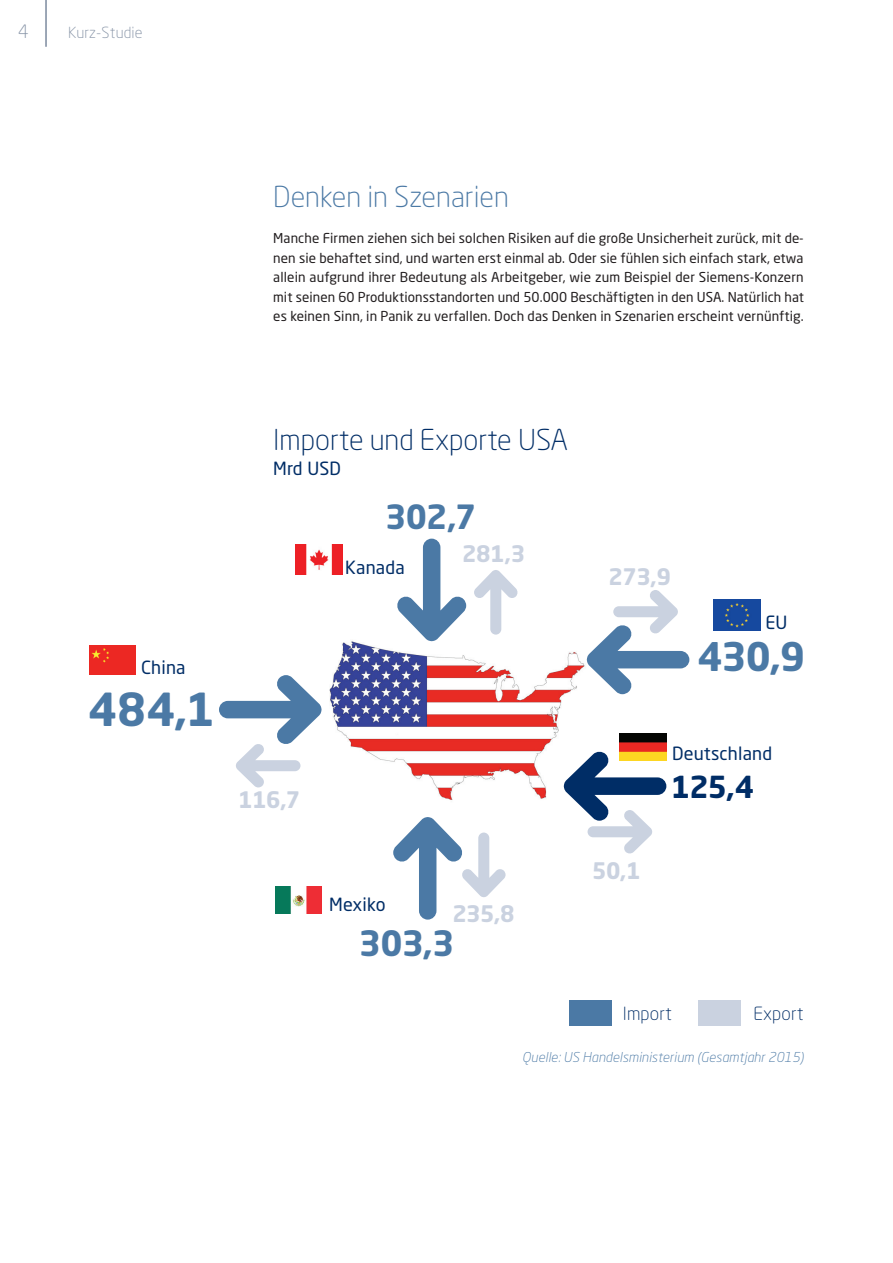
<style>
.page{position:relative;width:893px;height:1263px;background:#fff}
.page>*{position:absolute;margin:0;border:0;box-sizing:border-box;transform-origin:0 0}
.t1{font:700 45px "Neo Sans Std";color:#4b79a5}
.t2{font:700 39px "Neo Sans Std";color:#4b79a5}
.t3{font:700 34.5px "Neo Sans Std";color:#4b79a5}
.t4{font:700 33px "Neo Sans Std";color:#4b79a5}
.t5{font:700 30px "Neo Sans Std";color:#002d66}
.t6{font:300 28.5px "Neo Sans Std";color:#002d66}
.t7{font:300 28.5px "Neo Sans Std";color:#4b79a5}
.t8{font:700 22.5px "Neo Sans Std";letter-spacing:-.025em;color:#cad2e0}
.t9{font:300 18.15px "Neo Sans Std";color:#8693a6}
.t10{font:18px "Neo Sans Std";letter-spacing:.01em;color:#002d66}
.t11{font:300 18px "Neo Sans Std";letter-spacing:.01em;color:#002d66}
.t12{font:300 15.15px "Neo Sans Std";letter-spacing:.01em;color:#8693a6}
.t13{font:13.5px/19.5px "Neo Sans Std";letter-spacing:.01em;color:#231f20;text-align:justify}
.t14{font:italic 300 13.5px "Neo Sans Std";letter-spacing:.01em;color:#4b79a5}
</style>
<div class="page">
<hr style="left:45px;top:0;width:2px;height:47px;background:#7c8a9f">
<img style="left:329px;top:641px;width:258px;height:159px">
<div style="left:569px;top:1000px;width:43px;height:26px;background:#4b79a5"></div>
<div style="left:698px;top:1000px;width:43px;height:26px;background:#cad2e0"></div>
<svg style="left:397px;top:539px;width:69px;height:102px"></svg>
<svg style="left:219px;top:675px;width:103px;height:112px"></svg>
<img style="left:714px;top:599px;width:46px;height:31px">
<img style="left:620px;top:733px;width:46px;height:18px">
<img style="left:296px;top:544px;width:46px;height:31px">
<img style="left:90px;top:646px;width:46px;height:29px">
<img style="left:275px;top:887px;width:47px;height:26px">
<svg style="left:474px;top:570px;width:44px;height:65px"></svg>
<svg style="left:587px;top:590px;width:102px;height:104px"></svg>
<svg style="left:393px;top:817px;width:113px;height:102px"></svg>
<svg style="left:564px;top:751px;width:102px;height:103px"></svg>
<h3 class="t9" style="left:18px;top:21px;width:12px">4</h3>
<p class="t12" style="left:68px;top:23px;width:76px">Kurz-Studie</p>
<h3 class="t7" style="left:273px;top:179px;width:237px">Denken in Szenarien</h3>
<p class="t13" style="left:273px;top:228px;width:532px">Manche Firmen ziehen sich bei solchen Risiken auf die große Unsicherheit zurück, mit de&shy;nen sie behaftet sind, und warten erst einmal ab. Oder sie fühlen sich einfach stark, etwa allein aufgrund ihrer Bedeutung als Arbeitgeber, wie zum Beispiel der Siemens-Konzern mit seinen 60 Produktionsstandorten und 50.000 Beschäftigten in den USA. Natürlich hat es keinen Sinn, in Panik zu verfallen. Doch das Denken in Szenarien erscheint vernünftig.</p>
<h3 class="t10" style="left:141px;top:656px;width:46px">China</h3>
<h1 class="t1" style="left:88px;top:680px;width:128px">484,1</h1>
<h3 class="t6" style="left:273px;top:422px;width:296px">Importe und Exporte USA</h3>
<h3 class="t10" style="left:273px;top:457px;width:69px">Mrd USD</h3>
<h3 class="t4" style="left:385px;top:495px;width:93px">302,7</h3>
<h3 class="t10" style="left:345px;top:556px;width:61px">Kanada</h3>
<h3 class="t8" style="left:462px;top:539px;width:65px">281,3</h3>
<h3 class="t8" style="left:238px;top:786px;width:63px">116,7</h3>
<h3 class="t10" style="left:329px;top:894px;width:58px">Mexiko</h3>
<h3 class="t8" style="left:452px;top:899px;width:64px">235,8</h3>
<h3 class="t3" style="left:359px;top:921px;width:97px">303,3</h3>
<h3 class="t8" style="left:609px;top:562px;width:64px">273,9</h3>
<h3 class="t10" style="left:765px;top:611px;width:24px">EU</h3>
<h2 class="t2" style="left:697px;top:631px;width:109px">430,9</h2>
<h3 class="t10" style="left:672px;top:742px;width:102px">Deutschland</h3>
<h3 class="t8" style="left:592px;top:856px;width:50px">50,1</h3>
<h3 class="t5" style="left:671px;top:767px;width:85px">125,4</h3>
<h3 class="t11" style="left:623px;top:1003px;width:51px">Import</h3>
<h3 class="t11" style="left:753px;top:1003px;width:52px">Export</h3>
<p class="t14" style="left:522px;top:1049px;width:283px">Quelle: US Handelsministerium (Gesamtjahr 2015)</p>
</div>
